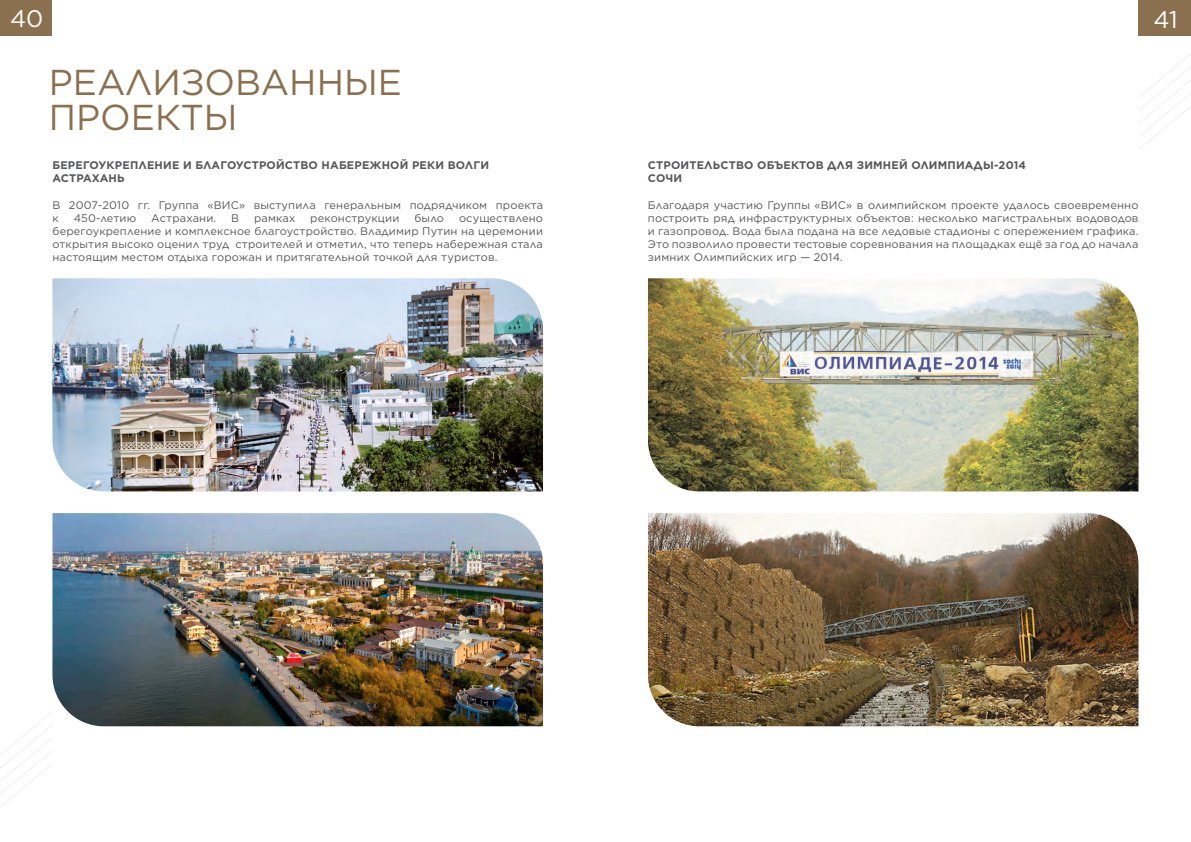
<style>
.page{position:relative;width:1191px;height:842px;background:#fff}
.page>*{position:absolute;margin:0;border:0;box-sizing:border-box;transform-origin:0 0}
.t1{font:36px/35px "Gotham";color:#8a704e}
.t2{font:24px "Gotham";color:#fff}
.t3{font:11px/13.2px "Gotham";letter-spacing:.015em;color:#57585a;text-align:justify}
.t4{font:700 11px "Gotham";letter-spacing:.015em;color:#57585a}
</style>
<div class="page">
<div style="left:1138px;top:0;width:53px;height:36px;background:#8a704e"></div>
<div style="left:0;top:0;width:52px;height:36px;background:#8a704e"></div>
<svg style="left:0;top:712px;width:52px;height:96px"></svg>
<svg style="left:1139px;top:54px;width:52px;height:96px"></svg>
<img style="left:648px;top:513px;width:490px;height:213px">
<img style="left:648px;top:278px;width:490px;height:213px">
<img style="left:52px;top:278px;width:491px;height:213px">
<img style="left:52px;top:513px;width:491px;height:213px">
<h2 class="t2" style="left:10px;top:3px;width:35px">40</h2>
<h2 class="t2" style="left:1153px;top:4px;width:26px">41</h2>
<p class="t1" style="left:49px;top:64px;width:354px">РЕАЛИЗОВАННЫЕ<br>ПРОЕКТЫ</p>
<p class="t4" style="left:52px;top:158px;width:438px">БЕРЕГОУКРЕПЛЕНИЕ И БЛАГОУСТРОЙСТВО НАБЕРЕЖНОЙ РЕКИ ВОЛГИ</p>
<p class="t4" style="left:52px;top:171px;width:74px">АСТРАХАНЬ</p>
<p class="t3" style="left:52px;top:198px;width:492px">В 2007-2010 гг. Группа «ВИС» выступила генеральным подрядчиком проекта к</p>
<p class="t3" style="left:74px;top:211px;width:64px">450-летию</p>
<p class="t3" style="left:151px;top:211px;width:66px">Астрахани.</p>
<p class="t3" style="left:231px;top:211px;width:9px">В</p>
<p class="t3" style="left:254px;top:211px;width:43px">рамках</p>
<p class="t3" style="left:310px;top:211px;width:91px">реконструкции</p>
<p class="t3" style="left:414px;top:211px;width:31px">было</p>
<p class="t3" style="left:52px;top:211px;width:492px;text-indent:406px">осуществлено берегоукрепление и комплексное благоустройство. Владимир Путин на церемонии открытия высоко оценил труд строителей и отметил, что теперь набережная стала настоящим местом отдыха горожан и притягательной точкой для туристов.</p>
<p class="t4" style="left:648px;top:158px;width:380px">СТРОИТЕЛЬСТВО ОБЪЕКТОВ ДЛЯ ЗИМНЕЙ ОЛИМПИАДЫ-2014</p>
<p class="t4" style="left:648px;top:171px;width:36px">СОЧИ</p>
<p class="t3" style="left:648px;top:198px;width:492px">Благодаря участию Группы «ВИС» в олимпийском проекте удалось своевременно построить ряд инфраструктурных объектов: несколько магистральных водоводов и газопровод. Вода была подана на все ледовые стадионы с опережением графика.<br>Это позволило провести тестовые соревнования на площадках ещё за год до начала зимних Олимпийских игр — 2014.</p>
</div>
